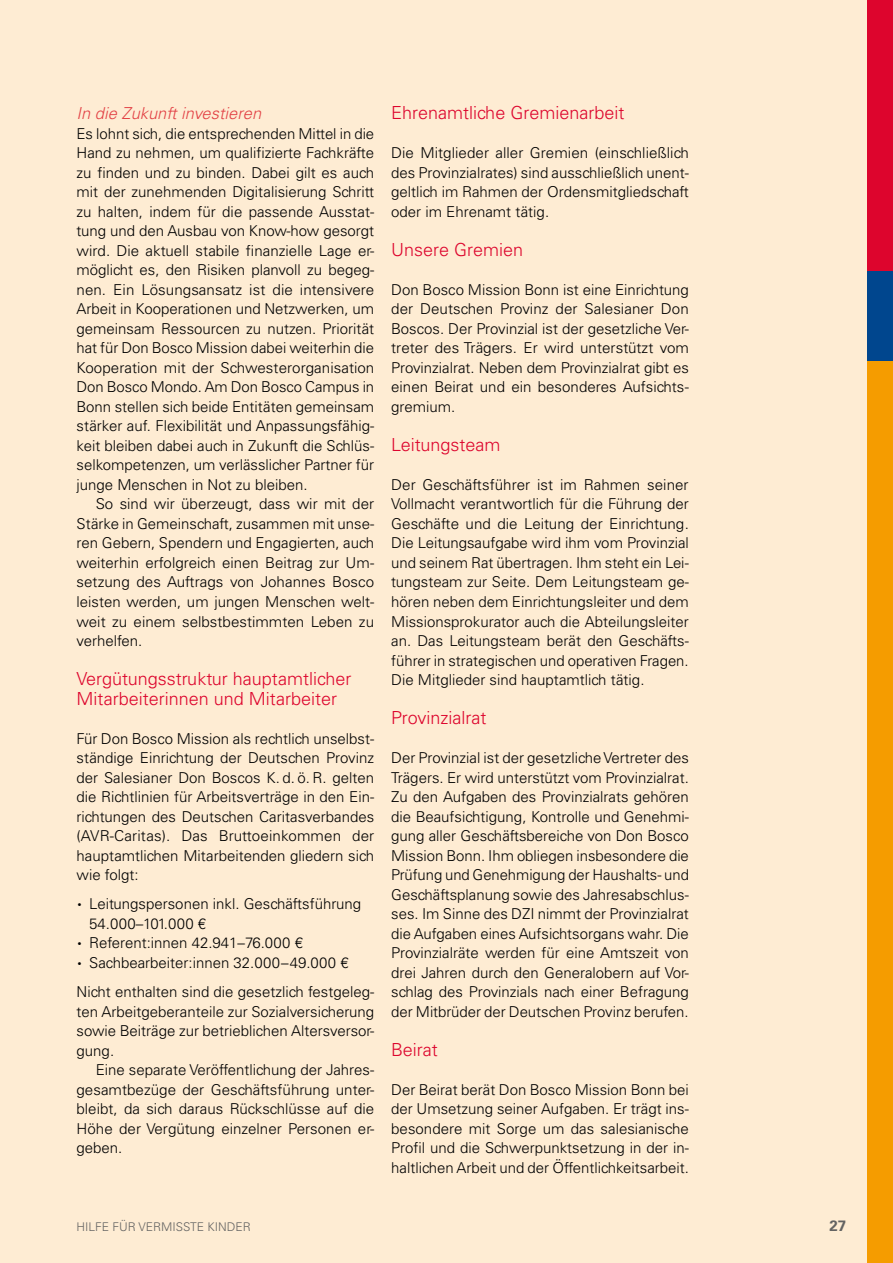
<style>
.page{position:relative;width:893px;height:1263px;background:#feecd3}
.page>*{position:absolute;margin:0;border:0;box-sizing:border-box;transform-origin:0 0}
.H2_Finanzbericht{font:300 18px/19.5px "Univers LT Std";color:#dd052d}
.H3_Finanzbericht{font:italic 300 16.5px "Univers LT Std";color:#e24145}
._201_Standard_O{font:300 15px/19.5px "Univers LT Std";color:#000;text-align:justify}
._200_Standard{font:300 15px/19.5px "Univers LT Std";color:#000;text-align:justify}
._202_Standard_O_AO{font:300 15px/19.5px "Univers LT Std";color:#000;text-align:justify}
.t1{font:700 15px "Univers LT Std";color:#636362}
.t2{font:300 12px "Univers LT Std";color:#636362}
.s1{font-family:"The Antiqua B"}
</style>
<div class="page">
<div style="left:867px;top:0;width:26px;height:271px;background:#dd052d"></div>
<div style="left:867px;top:271px;width:26px;height:91px;background:#00468e"></div>
<div style="left:867px;top:362px;width:26px;height:901px;background:#f59c00"></div>
<h3 class="H3_Finanzbericht" style="left:77px;top:104px;width:186px">In die Zukunft investieren</h3>
<p class="_201_Standard_O" style="left:77px;top:124px;width:299px">Es lohnt sich, die entsprechenden Mittel in die Hand zu nehmen, um qualifizierte Fachkräfte zu finden und zu binden. Dabei gilt es auch mit der zunehmenden Digitalisierung Schritt zu halten, indem für die passende Ausstat&shy;tung und den Ausbau von Know-how gesorgt wird. Die aktuell stabile finanzielle Lage er&shy;möglicht es, den Risiken planvoll zu begeg&shy;nen. Ein Lösungsansatz ist die intensivere Arbeit in Kooperationen und Netzwerken, um gemeinsam Ressourcen zu nutzen. Priorität hat für Don Bosco Mission dabei weiterhin die Kooperation mit der Schwesterorganisation Don Bosco Mondo. Am Don Bosco Campus in Bonn stellen sich beide Entitäten gemeinsam stärker auf. Flexibilität und Anpassungsfähig&shy;keit bleiben dabei auch in Zukunft die Schlüs&shy;selkompetenzen, um verlässlicher Partner für junge Menschen in Not zu bleiben.</p>
<p class="_200_Standard" style="left:77px;top:494px;width:299px;text-indent:19px">So sind wir überzeugt, dass wir mit der Stärke in Gemeinschaft, zusammen mit unse&shy;ren Gebern, Spendern und Engagierten, auch weiterhin erfolgreich einen Beitrag zur Um&shy;setzung des Auftrags von Johannes Bosco leisten werden, um jungen Menschen welt&shy;weit zu einem selbstbestimmten Leben zu verhelfen.</p>
<h2 class="H2_Finanzbericht" style="left:77px;top:669px;width:276px">Vergütungsstruktur hauptamtlicher<br>Mitarbeiterinnen und Mitarbeiter</h2>
<p class="_201_Standard_O" style="left:77px;top:728px;width:299px">Für Don Bosco Mission als rechtlich unselbst&shy;ständige Einrichtung der Deutschen Provinz der Salesianer Don Boscos K. d. ö. R. gelten die Richtlinien für Arbeitsverträge in den Ein&shy;richtungen des Deutschen Caritasverbandes (AVR-Caritas). Das Bruttoeinkommen der hauptamtlichen Mitarbeitenden gliedern sich wie folgt:</p>
<p class="_201_Standard_O" style="left:89px;top:894px;width:273px;text-indent:-13px"><span class="s1">•</span> Leitungspersonen inkl. Geschäftsführung<br>54.000–101.000 €</p>
<p class="_201_Standard_O" style="left:77px;top:933px;width:228px"><span class="s1">•</span> Referent:innen 42.941–76.000 €</p>
<p class="_201_Standard_O" style="left:77px;top:953px;width:274px"><span class="s1">•</span> Sachbearbeiter:innen 32.000–49.000 €</p>
<p class="_202_Standard_O_AO" style="left:77px;top:982px;width:299px">Nicht enthalten sind die gesetzlich festgeleg&shy;ten Arbeitgeberanteile zur Sozialversicherung sowie Beiträge zur betrieblichen Altersversor&shy;gung.</p>
<p class="_200_Standard" style="left:77px;top:1060px;width:299px;text-indent:19px">Eine separate Veröffentlichung der Jahres&shy;gesamtbezüge der Geschäftsführung unter&shy;bleibt, da sich daraus Rückschlüsse auf die Höhe der Vergütung einzelner Personen er&shy;geben.</p>
<h2 class="H2_Finanzbericht" style="left:391px;top:103px;width:235px">Ehrenamtliche Gremienarbeit</h2>
<p class="_201_Standard_O" style="left:391px;top:143px;width:299px">Die Mitglieder aller Gremien (einschließlich des Provinzialrates) sind ausschließlich unent&shy;geltlich im Rahmen der Ordensmitgliedschaft oder im Ehrenamt tätig.</p>
<h2 class="H2_Finanzbericht" style="left:391px;top:240px;width:134px">Unsere Gremien</h2>
<p class="_201_Standard_O" style="left:391px;top:280px;width:299px">Don Bosco Mission Bonn ist eine Einrichtung der Deutschen Provinz der Salesianer Don Boscos. Der Provinzial ist der gesetzliche Ver&shy;treter des Trägers. Er wird unterstützt vom Provinzialrat. Neben dem Provinzialrat gibt es einen Beirat und ein besonderes Aufsichts&shy;gremium.</p>
<h2 class="H2_Finanzbericht" style="left:391px;top:435px;width:111px">Leitungsteam</h2>
<p class="_201_Standard_O" style="left:391px;top:475px;width:299px">Der Geschäftsführer ist im Rahmen seiner Vollmacht verantwortlich für die Führung der Geschäfte und die Leitung der Einrichtung.<br>Die Leitungsaufgabe wird ihm vom Provinzial und seinem Rat übertragen. Ihm steht ein Lei&shy;tungsteam zur Seite. Dem Leitungsteam ge&shy;hören neben dem Einrichtungsleiter und dem Missionsprokurator auch die Abteilungsleiter an. Das Leitungsteam berät den Geschäfts&shy;führer in strategischen und operativen Fragen.<br>Die Mitglieder sind hauptamtlich tätig.</p>
<h2 class="H2_Finanzbericht" style="left:391px;top:708px;width:97px">Provinzialrat</h2>
<p class="_201_Standard_O" style="left:391px;top:748px;width:299px">Der Provinzial ist der gesetzliche Vertreter des Trägers. Er wird unterstützt vom Provinzialrat.<br>Zu den Aufgaben des Provinzialrats gehören die Beaufsichtigung, Kontrolle und Genehmi&shy;gung aller Geschäftsbereiche von Don Bosco Mission Bonn. Ihm obliegen insbesondere die Prüfung und Genehmigung der Haushalts- und Geschäftsplanung sowie des Jahresabschlus&shy;ses. Im Sinne des DZI nimmt der Provinzialrat die Aufgaben eines Aufsichtsorgans wahr. Die Provinzialräte werden für eine Amtszeit von drei Jahren durch den Generalobern auf Vor&shy;schlag des Provinzials nach einer Befragung der Mitbrüder der Deutschen Provinz berufen.</p>
<h2 class="H2_Finanzbericht" style="left:391px;top:1039px;width:48px">Beirat</h2>
<p class="_201_Standard_O" style="left:391px;top:1079px;width:299px">Der Beirat berät Don Bosco Mission Bonn bei der Umsetzung seiner Aufgaben. Er trägt ins&shy;besondere mit Sorge um das salesianische Profil und die Schwerpunktsetzung in der in&shy;haltlichen Arbeit und der Öffentlichkeitsarbeit.</p>
<p class="t2" style="left:77px;top:1219px;width:16px">Hilfe</p>
<p class="t2" style="left:113px;top:1219px;width:9px">für</p>
<p class="t2" style="left:138px;top:1219px;width:9px">vermisste</p>
<p class="t2" style="left:207px;top:1219px;width:16px">Kinder</p>
<p class="t1" style="left:829px;top:1217px;width:18px">27</p>
</div>
